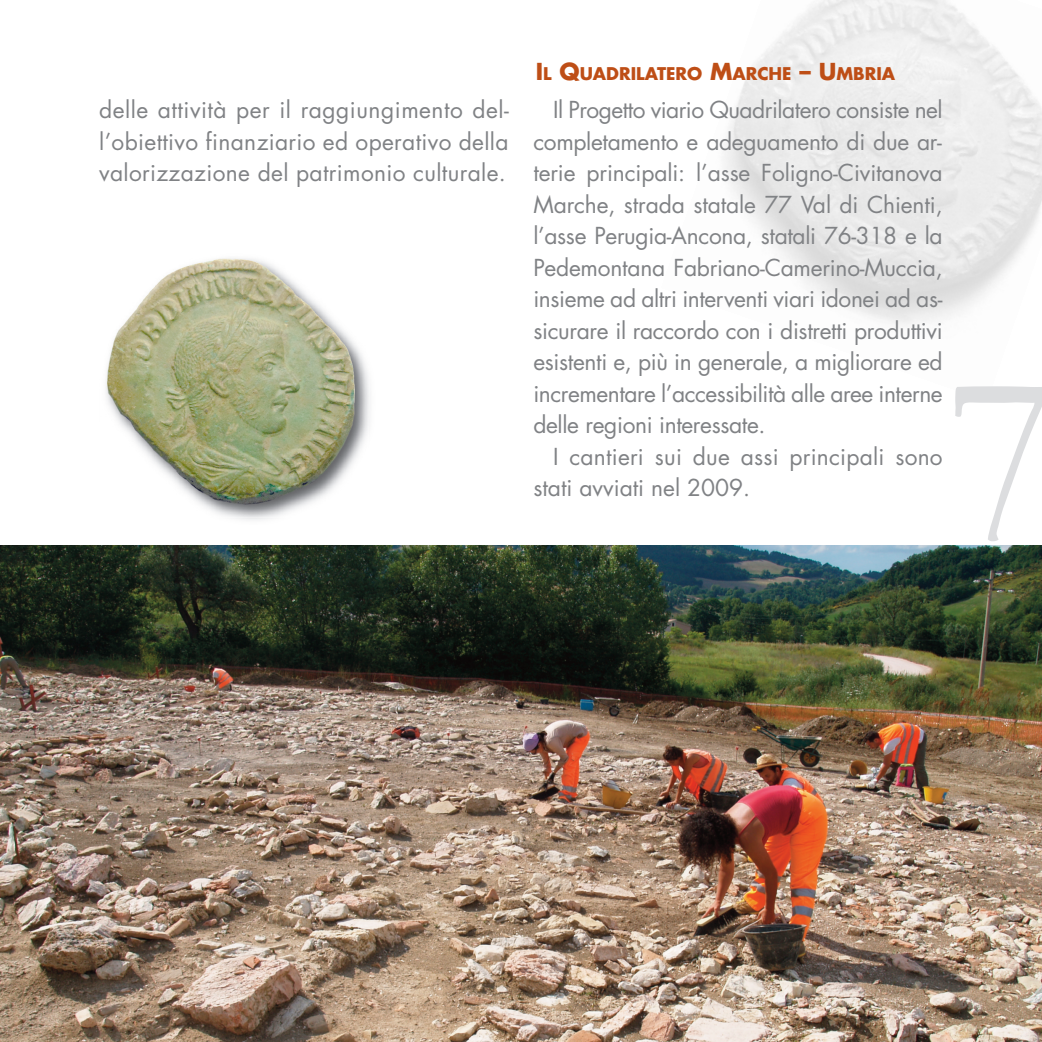
<style>
.page{position:relative;width:1042px;height:1042px;background:#fff}
.page>*{position:absolute;margin:0;border:0;box-sizing:border-box;transform-origin:0 0}
.t1{font:245px "Garamond";color:#dcdddf}
.t2{font:22.75px/31.5px "Futura";letter-spacing:.01em;color:#808285;text-align:justify}
.t3{font:700 17.15px "Futura";color:#be4e16}
.s1{font-size:22.75px}
</style>
<div class="page">
<img style="left:0;top:546px;width:1042px;height:496px">
<img style="left:106px;top:258px;width:263px;height:260px">
<p class="t3" style="left:536px;top:62px;width:361px"><span class="s1">I</span>L <span class="s1">Q</span>UADRILATERO <span class="s1">M</span>ARCHE <span class="s1">– U</span>MBRIA</p>
<p class="t2" style="left:99px;top:94px;width:411px">delle attività per il raggiungimento del&shy;l’obiettivo finanziario ed operativo della valorizzazione del patrimonio culturale.</p>
<p class="t2" style="left:533px;top:94px;width:411px;text-indent:20px">Il Progetto viario Quadrilatero consiste nel completamento e adeguamento di due ar&shy;terie principali: l’asse Foligno-Civitanova Marche, strada statale 77 Val di Chienti, l’asse Perugia-Ancona, statali 76-318 e la Pedemontana Fabriano-Camerino-Muccia, insieme ad altri interventi viari idonei ad as&shy;sicurare il raccordo con i distretti produttivi esistenti e, più in generale, a migliorare ed incrementare l’accessibilità alle aree interne delle regioni interessate.</p>
<p class="t2" style="left:533px;top:441px;width:411px;text-indent:20px">I cantieri sui due assi principali sono stati avviati nel 2009.</p>
<h1 class="t1" style="left:944px;top:310px;width:116px">7</h1>
</div>
